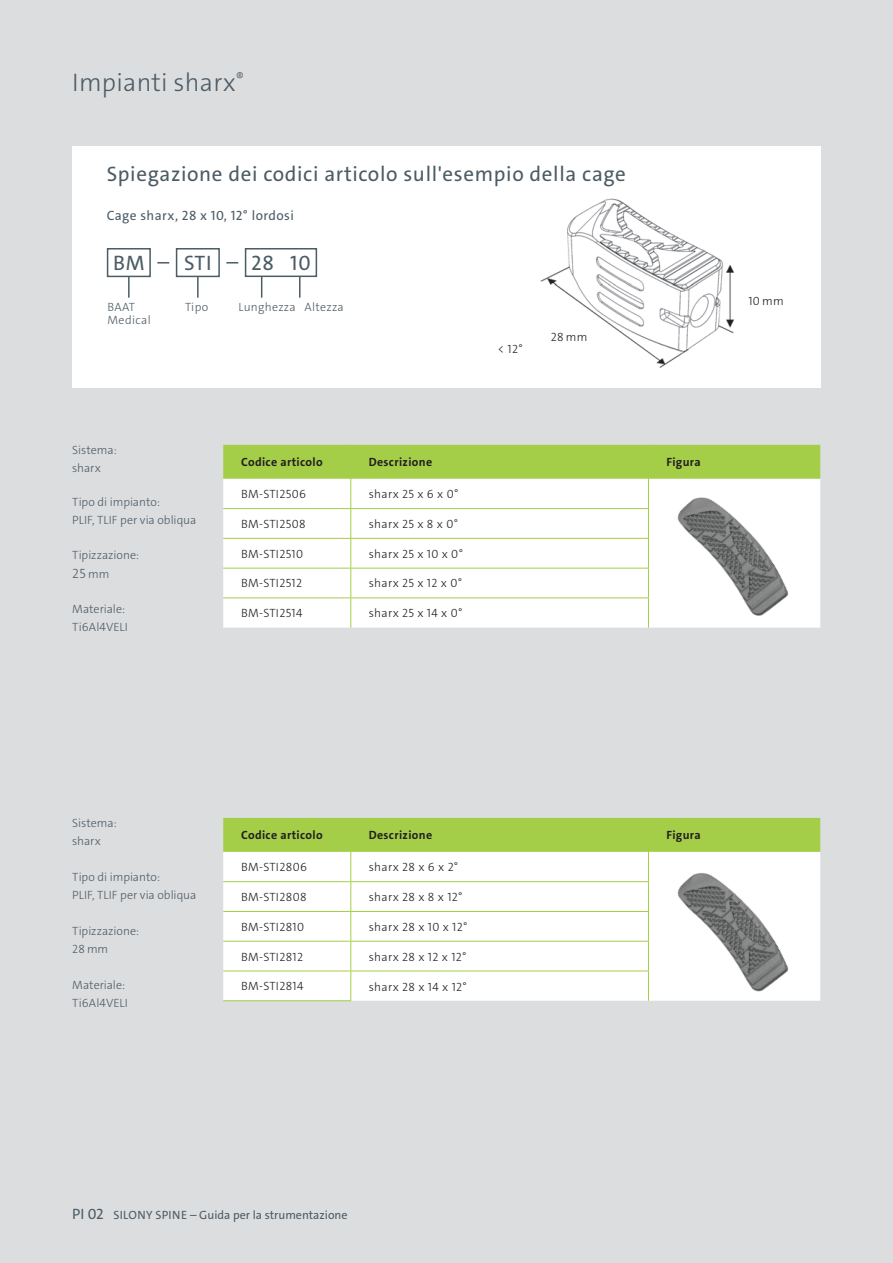
<style>
.page{position:relative;width:893px;height:1263px;background:#dcdddf}
.page>*{position:absolute;margin:0;border:0;box-sizing:border-box;transform-origin:0 0}
.t1{font:300 25.5px "The Sans C4 s";letter-spacing:.01em;color:#4c5c65}
.t2{font:21px "The Sans C4 s";letter-spacing:.03em;color:#4c5c65}
.t3{font:13.5px "The Sans C4 s";letter-spacing:.03em;color:#4c5c65}
.t4{font:300 13.5px "The Sans C4 s";color:#4c5c65}
.t5{font:300 12px "The Sans C4 s";letter-spacing:.03em;color:#231f20}
.t6{font:300 12px/18px "The Sans C4 s";letter-spacing:.005em;color:#4c5c65}
.t7{font:700 12px "The Sans C4 s";letter-spacing:.03em;color:#231f20}
.t8{font:12px "The Sans C4 s";color:#4c5c65}
.t9{font:300 12px "The Sans C4 s";letter-spacing:.025em;color:#4c5c65}
.t10{font:300 12px/13.5px "The Sans C4 s";letter-spacing:.03em;color:#4c5c65}
.s1{font-size:12px}
.s2{font-size:15px}
</style>
<div class="page">
<div style="left:72px;top:147px;width:749px;height:241px;background:#fff"></div>
<img style="left:540px;top:198px;width:194px;height:170px">
<svg style="left:223px;top:597px;width:597px;height:31px;background:#fdfdfc"></svg>
<svg style="left:223px;top:445px;width:597px;height:152px;background:#e5f1cb"></svg>
<hr style="left:223px;top:597px;width:128px;height:1px;background:#a4ce48">
<hr style="left:351px;top:597px;width:298px;height:1px;background:#a4ce48">
<hr style="left:350px;top:598px;width:1px;height:30px;background:#a4ce48">
<hr style="left:648px;top:598px;width:1px;height:30px;background:#a4ce48">
<svg style="left:223px;top:818px;width:597px;height:182px;background:#e8f3d2"></svg>
<hr style="left:648px;top:971px;width:1px;height:30px;background:#a4ce48">
<hr style="left:223px;top:1000px;width:128px;height:1px;background:#a4ce48">
<svg style="left:226px;top:262px;width:12px;height:2px"></svg>
<div style="left:176px;top:248px;width:44px;height:29px;border:2px solid #4c5c65"></div>
<hr style="left:197px;top:276px;width:2px;height:22px;background:#4c5c65">
<div style="left:245px;top:248px;width:72px;height:29px;border:2px solid #4c5c65"></div>
<svg style="left:261px;top:276px;width:1px;height:22px"></svg>
<hr style="left:299px;top:276px;width:2px;height:22px;background:#4c5c65">
<div style="left:107px;top:248px;width:44px;height:29px;border:2px solid #4c5c65"></div>
<hr style="left:128px;top:276px;width:2px;height:22px;background:#4c5c65">
<svg style="left:157px;top:262px;width:12px;height:2px"></svg>
<img style="left:672px;top:482px;width:123px;height:143px">
<img style="left:672px;top:858px;width:123px;height:142px">
<h1 class="t1" style="left:72px;top:66px;width:173px">Impianti sharx<sup>®</sup></h1>
<h2 class="t2" style="left:107px;top:161px;width:521px">Spiegazione dei codici articolo sull'esempio della cage</h2>
<p class="t3" style="left:107px;top:207px;width:189px">Cage sharx, 28 x 10, 12° lordosi</p>
<h2 class="t2" style="left:184px;top:249px;width:29px">STI</h2>
<p class="t6" style="left:185px;top:298px;width:25px">Tipo</p>
<p class="t9" style="left:238px;top:299px;width:107px">Lunghezza Altezza</p>
<h2 class="t2" style="left:113px;top:249px;width:33px">BM</h2>
<h2 class="t2" style="left:251px;top:249px;width:61px">28 10</h2>
<p class="t10" style="left:108px;top:300px;width:45px">BAAT<br>Medical</p>
<p class="t6" style="left:72px;top:441px;width:46px">Sistema: sharx</p>
<p class="t6" style="left:72px;top:493px;width:126px">Tipo di impianto:<br>PLIF, TLIF per via obliqua</p>
<p class="t6" style="left:72px;top:546px;width:68px">Tipizzazione:</p>
<p class="t4" style="left:72px;top:565px;width:39px">25 <span class="s1">mm</span></p>
<p class="t6" style="left:72px;top:600px;width:57px">Materiale:<br>Ti6Al4VELI</p>
<p class="t5" style="left:498px;top:341px;width:27px">&lt; 12°</p>
<p class="t5" style="left:551px;top:329px;width:38px">28 mm</p>
<p class="t7" style="left:241px;top:454px;width:83px">Codice articolo</p>
<p class="t7" style="left:369px;top:454px;width:65px">Descrizione</p>
<p class="t7" style="left:666px;top:454px;width:36px">Figura</p>
<p class="t5" style="left:241px;top:486px;width:66px">BM-STI2506</p>
<p class="t5" style="left:369px;top:486px;width:91px">sharx 25 x 6 x 0°</p>
<p class="t5" style="left:241px;top:516px;width:66px">BM-STI2508</p>
<p class="t5" style="left:369px;top:516px;width:91px">sharx 25 x 8 x 0°</p>
<p class="t5" style="left:241px;top:546px;width:63px">BM-STI2510</p>
<p class="t5" style="left:369px;top:546px;width:96px">sharx 25 x 10 x 0°</p>
<p class="t5" style="left:241px;top:576px;width:63px">BM-STI2512</p>
<p class="t5" style="left:369px;top:576px;width:95px">sharx 25 x 12 x 0°</p>
<p class="t5" style="left:241px;top:606px;width:63px">BM-STI2514</p>
<p class="t5" style="left:369px;top:606px;width:95px">sharx 25 x 14 x 0°</p>
<p class="t5" style="left:748px;top:293px;width:37px">10 mm</p>
<p class="t6" style="left:72px;top:814px;width:46px">Sistema: sharx</p>
<p class="t6" style="left:72px;top:868px;width:126px">Tipo di impianto:<br>PLIF, TLIF per via obliqua</p>
<p class="t6" style="left:72px;top:922px;width:68px">Tipizzazione:<br>28 mm</p>
<p class="t6" style="left:72px;top:976px;width:57px">Materiale:<br>Ti6Al4VELI</p>
<p class="t7" style="left:241px;top:827px;width:83px">Codice articolo</p>
<p class="t7" style="left:369px;top:827px;width:65px">Descrizione</p>
<p class="t7" style="left:666px;top:827px;width:36px">Figura</p>
<p class="t5" style="left:241px;top:859px;width:67px">BM-STI2806</p>
<p class="t5" style="left:369px;top:859px;width:91px">sharx 28 x 6 x 2°</p>
<p class="t5" style="left:241px;top:889px;width:67px">BM-STI2808</p>
<p class="t5" style="left:369px;top:889px;width:95px">sharx 28 x 8 x 12°</p>
<p class="t5" style="left:241px;top:919px;width:65px">BM-STI2810</p>
<p class="t5" style="left:369px;top:919px;width:100px">sharx 28 x 10 x 12°</p>
<p class="t5" style="left:241px;top:949px;width:64px">BM-STI2812</p>
<p class="t5" style="left:369px;top:949px;width:99px">sharx 28 x 12 x 12°</p>
<p class="t5" style="left:241px;top:978px;width:64px">BM-STI2814</p>
<p class="t5" style="left:369px;top:979px;width:100px">sharx 28 x 14 x 12°</p>
<p class="t8" style="left:72px;top:1207px;width:277px"><span class="s2">PI 02</span> SILONY SPINE – Guida per la strumentazione</p>
</div>
